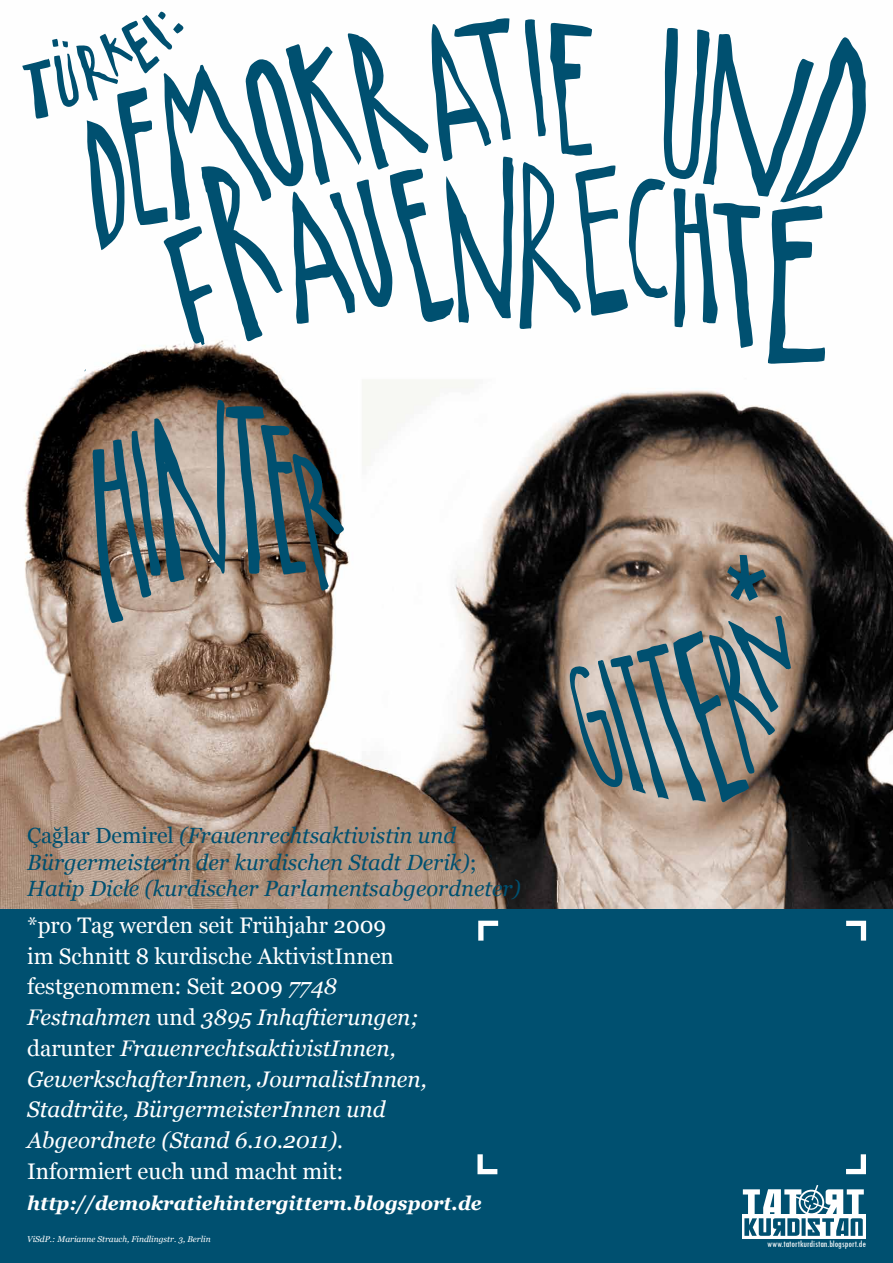
<style>
.page{position:relative;width:893px;height:1263px;background:#fff}
.page>*{position:absolute;margin:0;border:0;box-sizing:border-box;transform-origin:0 0}
.t1{font:italic 22.5px/30.8px "Georgia";color:#fff}
.t2{font:22.5px "Georgia";color:#fff}
.t3{font:italic 21.98px/26.4px "Georgia";color:#005070}
.t4{font:italic 700 19.5px "Georgia";color:#fff}
.t5{font:condensed 9.82px "Tw Cen";color:#fff}
.t6{font:italic 8.4px "Georgia";color:#fff}
.s1{font-style:normal}
</style>
<div class="page">
<img style="left:0;top:11px;width:893px;height:899px">
<svg style="left:727px;top:555px;width:39px;height:46px;background:#5b6e71"></svg>
<svg style="left:570px;top:616px;width:221px;height:186px;background:#858a88"></svg>
<svg style="left:92px;top:399px;width:252px;height:224px;background:#767874"></svg>
<svg style="left:22px;top:12px;width:844px;height:359px"></svg>
<div style="left:0;top:910px;width:893px;height:353px;background:#005070"></div>
<div style="left:742px;top:1214px;width:123px;height:25px;background:#fff"></div>
<svg style="left:743px;top:1185px;width:121px;height:51px"></svg>
<svg style="left:478px;top:920px;width:21px;height:21px"></svg>
<svg style="left:477px;top:1154px;width:21px;height:21px"></svg>
<svg style="left:846px;top:920px;width:21px;height:21px"></svg>
<svg style="left:846px;top:1154px;width:20px;height:21px"></svg>
<p class="t3" style="left:27px;top:823px;width:495px"><span class="s1">Çağlar Demirel</span> (Frauenrechtsaktivistin und<br>Bürgermeisterin der kurdischen Stadt Derik)<span class="s1">;<br></span>Hatip Dicle (kurdischer Parlamentsabgeordneter)</p>
<p class="t1" style="left:27px;top:910px;width:401px"><span class="s1">*pro Tag werden seit Frühjahr 2009<br>im Schnitt 8 kurdische AktivistInnen festgenommen: Seit 2009</span> 7748<br>Festnahmen <span class="s1">und</span> 3895 Inhaftierungen; <span class="s1">darunter</span> FrauenrechtsaktivistInnen, GewerkschafterInnen, JournalistInnen, Stadträte, BürgermeisterInnen und Abgeordnete (Stand 6.10.2011).</p>
<p class="t2" style="left:27px;top:1157px;width:318px">Informiert euch und macht mit:</p>
<p class="t4" style="left:27px;top:1190px;width:456px">http://demokratiehintergittern.blogsport.de</p>
<p class="t6" style="left:27px;top:1234px;width:185px">ViSdP.: Marianne Strauch, Findlingstr. 3, Berlin</p>
<p class="t5" style="left:767px;top:1238px;width:100px">www.tatortkurdistan.blogsport.de</p>
</div>
